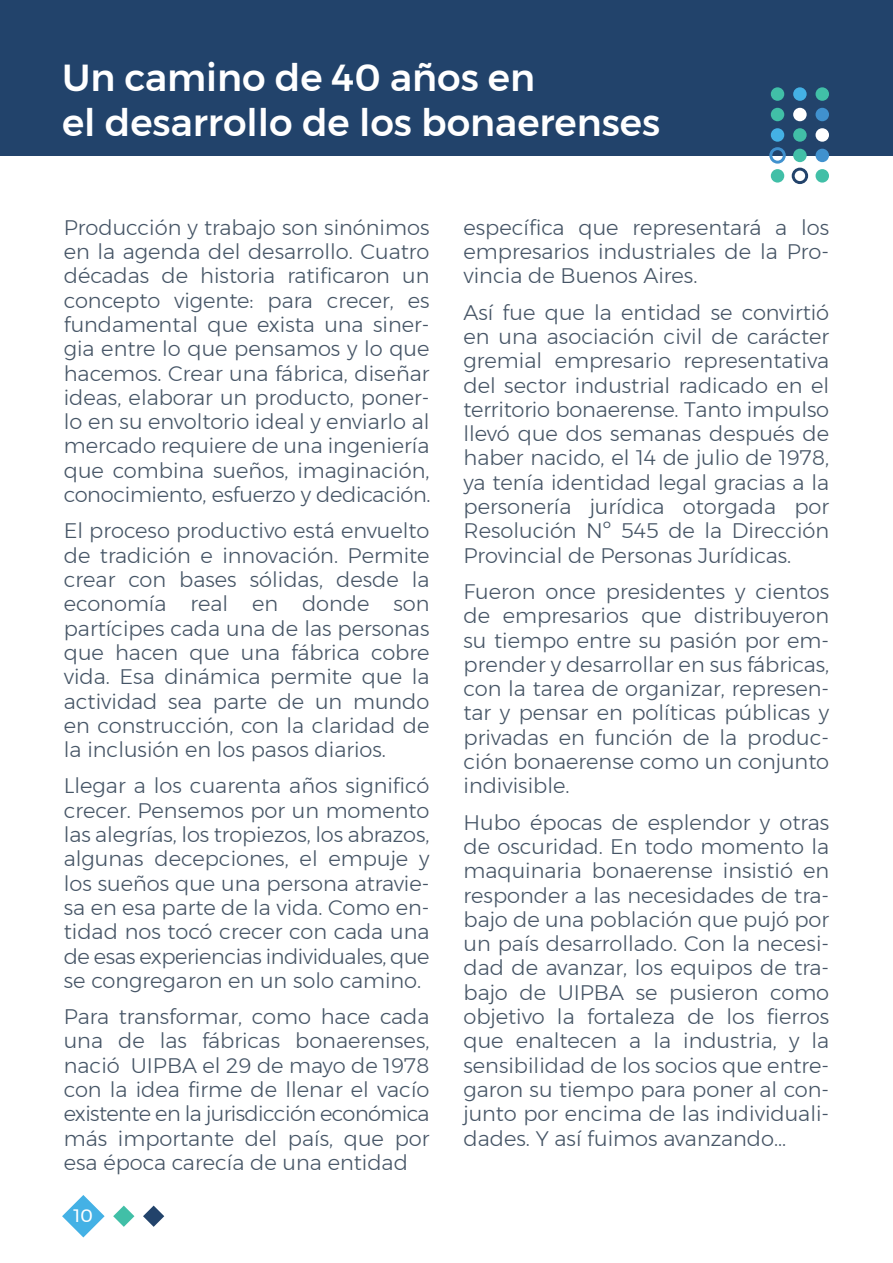
<style>
.page{position:relative;width:893px;height:1263px;background:#fff}
.page>*{position:absolute;margin:0;border:0;box-sizing:border-box;transform-origin:0 0}
.t1{font:500 37.5px/45px "Montserrat";color:#fff}
.t2{font:300 21px/24.3px "Montserrat";color:#465566;text-align:justify}
.t3{font:18px "Montserrat";color:#fff}
</style>
<div class="page">
<div style="left:0;top:0;width:893px;height:155px;background:#22436b"></div>
<div style="left:815px;top:87px;width:14px;height:14px;background:#41bfa7;border-radius:50%"></div>
<div style="left:815px;top:108px;width:14px;height:13px;background:#4091ce;border-radius:50%"></div>
<div style="left:815px;top:128px;width:14px;height:14px;background:#fff;border-radius:50%"></div>
<div style="left:815px;top:149px;width:14px;height:13px;background:#4091ce;border-radius:50%"></div>
<div style="left:815px;top:169px;width:14px;height:14px;background:#41bfa7;border-radius:50%"></div>
<div style="left:793px;top:87px;width:14px;height:14px;background:#44b1e5;border-radius:50%"></div>
<div style="left:793px;top:108px;width:14px;height:13px;background:#fff;border-radius:50%"></div>
<div style="left:793px;top:128px;width:14px;height:14px;background:#41bfa7;border-radius:50%"></div>
<div style="left:793px;top:149px;width:14px;height:13px;background:#41bfa7;border-radius:50%"></div>
<svg style="left:792px;top:168px;width:16px;height:16px"></svg>
<div style="left:771px;top:87px;width:13px;height:14px;background:#41bfa7;border-radius:50%"></div>
<div style="left:771px;top:108px;width:13px;height:13px;background:#41bfa7;border-radius:50%"></div>
<div style="left:771px;top:128px;width:13px;height:14px;background:#44b1e5;border-radius:50%"></div>
<svg style="left:769px;top:147px;width:17px;height:17px"></svg>
<div style="left:771px;top:169px;width:13px;height:14px;background:#41bfa7;border-radius:50%"></div>
<svg style="left:143px;top:1205px;width:21px;height:22px"></svg>
<svg style="left:113px;top:1205px;width:21px;height:22px"></svg>
<svg style="left:62px;top:1195px;width:43px;height:42px"></svg>
<h1 class="t1" style="left:62px;top:55px;width:600px">Un camino de 40 años en<br>el desarrollo de los bonaerenses</h1>
<p class="t2" style="left:64px;top:215px;width:368px">Producción y trabajo son sinónimos en la agenda del desarrollo. Cuatro décadas de historia ratificaron un concepto vigente: para crecer, es fundamental que exista una siner&shy;gia entre lo que pensamos y lo que hacemos. Crear una fábrica, diseñar ideas, elaborar un producto, poner&shy;lo en su envoltorio ideal y enviarlo al mercado requiere de una ingeniería que combina sueños, imaginación, conocimiento, esfuerzo y dedicación.</p>
<p class="t2" style="left:64px;top:518px;width:367px">El proceso productivo está envuelto de tradición e innovación. Permite crear con bases sólidas, desde la economía real en donde son partícipes cada una de las personas que hacen que una fábrica cobre vida. Esa dinámica permite que la actividad sea parte de un mundo en construcción, con la claridad de la inclusión en los pasos diarios.</p>
<p class="t2" style="left:64px;top:773px;width:367px">Llegar a los cuarenta años significó crecer. Pensemos por un momento las alegrías, los tropiezos, los abrazos, algunas decepciones, el empuje y los sueños que una persona atravie&shy;sa en esa parte de la vida. Como en&shy;tidad nos tocó crecer con cada una de esas experiencias individuales, que se congregaron en un solo camino.</p>
<p class="t2" style="left:64px;top:1004px;width:367px">Para transformar, como hace cada una de las fábricas bonaerenses, nació UIPBA el 29 de mayo de 1978 con la idea firme de llenar el vacío existente en la jurisdicción económica más importante del país, que por esa época carecía de una entidad</p>
<p class="t3" style="left:74px;top:1201px;width:21px">10</p>
<p class="t2" style="left:463px;top:215px;width:367px">específica que representará a los empresarios industriales de la Pro&shy;vincia de Buenos Aires.</p>
<p class="t2" style="left:463px;top:300px;width:367px">Así fue que la entidad se convirtió en una asociación civil de carácter gremial empresario representativa del sector industrial radicado en el territorio bonaerense. Tanto impulso llevó que dos semanas después de haber nacido, el 14 de julio de 1978, ya tenía identidad legal gracias a la personería jurídica otorgada por Resolución Nº 545 de la Dirección Provincial de Personas Jurídicas.</p>
<p class="t2" style="left:463px;top:579px;width:367px">Fueron once presidentes y cientos de empresarios que distribuyeron su tiempo entre su pasión por em&shy;prender y desarrollar en sus fábricas, con la tarea de organizar, represen&shy;tar y pensar en políticas públicas y privadas en función de la produc&shy;ción bonaerense como un conjunto indivisible.</p>
<p class="t2" style="left:463px;top:810px;width:367px">Hubo épocas de esplendor y otras de oscuridad. En todo momento la maquinaria bonaerense insistió en responder a las necesidades de tra&shy;bajo de una población que pujó por un país desarrollado. Con la necesi&shy;dad de avanzar, los equipos de tra&shy;bajo de UIPBA se pusieron como objetivo la fortaleza de los fierros que enaltecen a la industria, y la sensibilidad de los socios que entre&shy;garon su tiempo para poner al con&shy;junto por encima de las individuali&shy;dades. Y así fuimos avanzando...</p>
</div>
